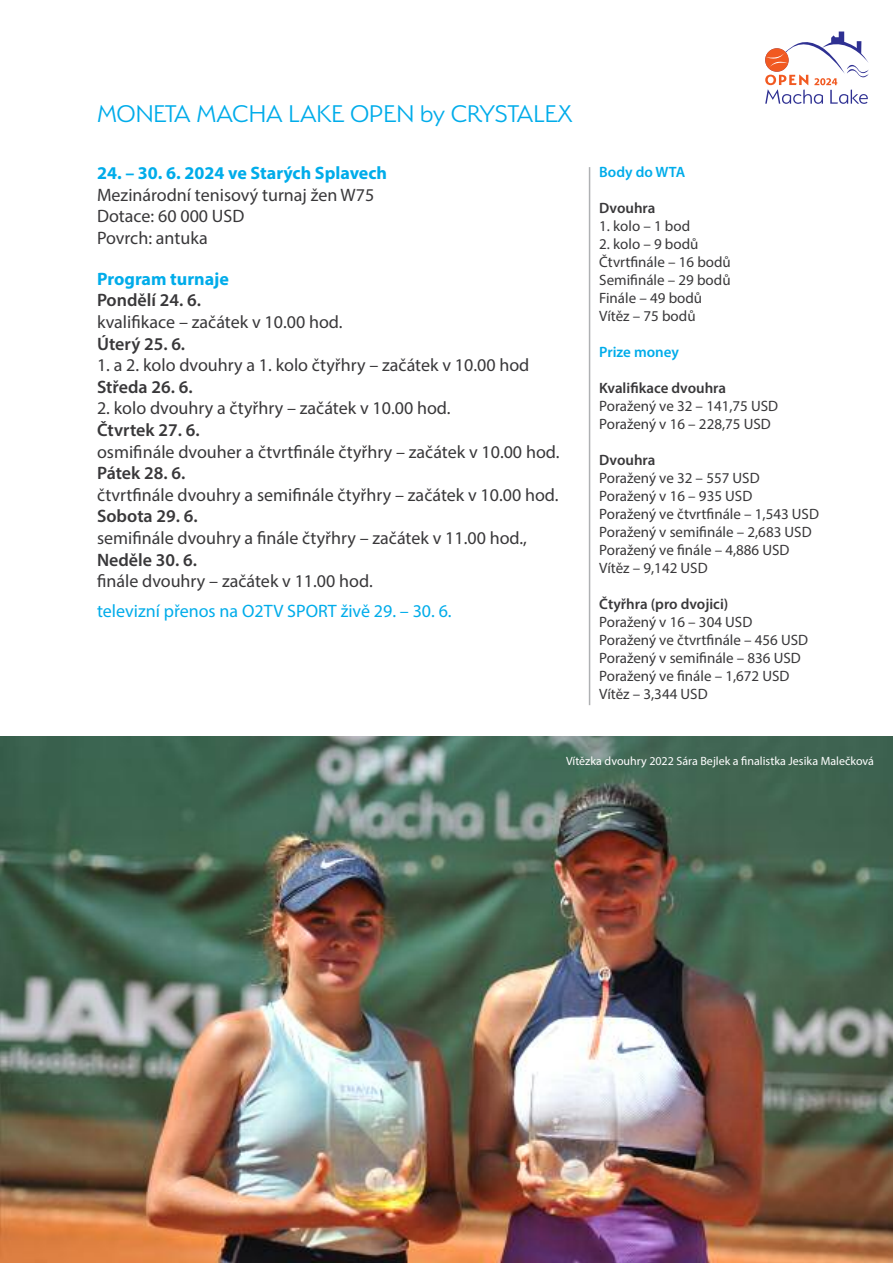
<style>
.page{position:relative;width:893px;height:1263px;background:#fff}
.page>*{position:absolute;margin:0;border:0;box-sizing:border-box;transform-origin:0 0}
.t1{font:300 27px "Serenity";color:#00acea}
.t2{font:18px/21.6px "Myriad Pro";color:#39383a}
.t3{font:18px "Myriad Pro";color:#00acea}
.t4{font:15px/18px "Myriad Pro";color:#39383a}
.t5{font:600 15px "Myriad Pro";color:#00acea}
.t6{font:600 15px "Myriad Pro";color:#39383a}
.t7{font:12px "Myriad Pro";color:#fff}
.s1{font-weight:700;color:#00acea}
.s2{font-weight:600}
</style>
<div class="page">
<svg style="left:765px;top:31px;width:104px;height:73px"></svg>
<img style="left:0;top:736px;width:893px;height:527px">
<hr style="left:589px;top:167px;width:1px;height:538px;background:#afb1b3">
<p class="t1" style="left:97px;top:105px;width:477px">MONETA MACHA LAKE OPEN by CRYSTALEX</p>
<p class="t2" style="left:97px;top:164px;width:292px"><span class="s1">24. – 30. 6. 2024 ve Starých Splavech<br></span>Mezinárodní tenisový turnaj žen W75<br>Dotace: 60 000 USD<br>Povrch: antuka</p>
<p class="t2" style="left:97px;top:269px;width:247px"><span class="s1">Program turnaje<br></span><span class="s2">Pondělí 24. 6.<br></span>kvalifikace – začátek v 10.00 hod.<br><span class="s2">Úterý 25. 6.</span></p>
<p class="t2" style="left:97px;top:356px;width:434px">1. a 2. kolo dvouhry a 1. kolo čtyřhry – začátek v 10.00 hod<br><span class="s2">Středa 26. 6.</span></p>
<p class="t2" style="left:97px;top:399px;width:464px">2. kolo dvouhry a čtyřhry – začátek v 10.00 hod.<br><span class="s2">Čtvrtek 27. 6.<br></span>osmifinále dvouher a čtvrtfinále čtyřhry – začátek v 10.00 hod.<br><span class="s2">Pátek 28. 6.<br></span>čtvrtfinále dvouhry a semifinále čtyřhry – začátek v 10.00 hod.<br><span class="s2">Sobota 29. 6.<br></span>semifinále dvouhry a finále čtyřhry – začátek v 11.00 hod., <span class="s2">Neděle 30. 6.<br></span>finále dvouhry – začátek v 11.00 hod.</p>
<p class="t3" style="left:97px;top:604px;width:356px">televizní přenos na O2TV SPORT živě 29. – 30. 6.</p>
<p class="t5" style="left:599px;top:166px;width:87px">Body do WTA</p>
<p class="t6" style="left:599px;top:202px;width:58px">Dvouhra</p>
<p class="t4" style="left:599px;top:218px;width:92px">1. kolo – 1 bod</p>
<p class="t4" style="left:599px;top:236px;width:133px">2. kolo – 9 bodů<br>Čtvrtfinále – 16 bodů<br>Semifinále – 29 bodů<br>Finále – 49 bodů<br>Vítěz – 75 bodů</p>
<p class="t5" style="left:599px;top:346px;width:81px">Prize money</p>
<p class="t4" style="left:599px;top:380px;width:180px"><span class="s2">Kvalifikace dvouhra<br></span>Poražený ve 32 – 141,75 USD<br>Poražený v 16 – 228,75 USD</p>
<p class="t4" style="left:599px;top:452px;width:221px"><span class="s2">Dvouhra<br></span>Poražený ve 32 – 557 USD<br>Poražený v 16 – 935 USD<br>Poražený ve čtvrtfinále – 1,543 USD<br>Poražený v semifinále – 2,683 USD<br>Poražený ve finále – 4,886 USD<br>Vítěz – 9,142 USD</p>
<p class="t4" style="left:599px;top:596px;width:210px"><span class="s2">Čtyřhra (pro dvojici)<br></span>Poražený v 16 – 304 USD<br>Poražený ve čtvrtfinále – 456 USD<br>Poražený v semifinále – 836 USD<br>Poražený ve finále – 1,672 USD<br>Vítěz – 3,344 USD</p>
<p class="t7" style="left:566px;top:756px;width:309px">Vítězka dvouhry 2022 Sára Bejlek a finalistka Jesika Malečková</p>
</div>
